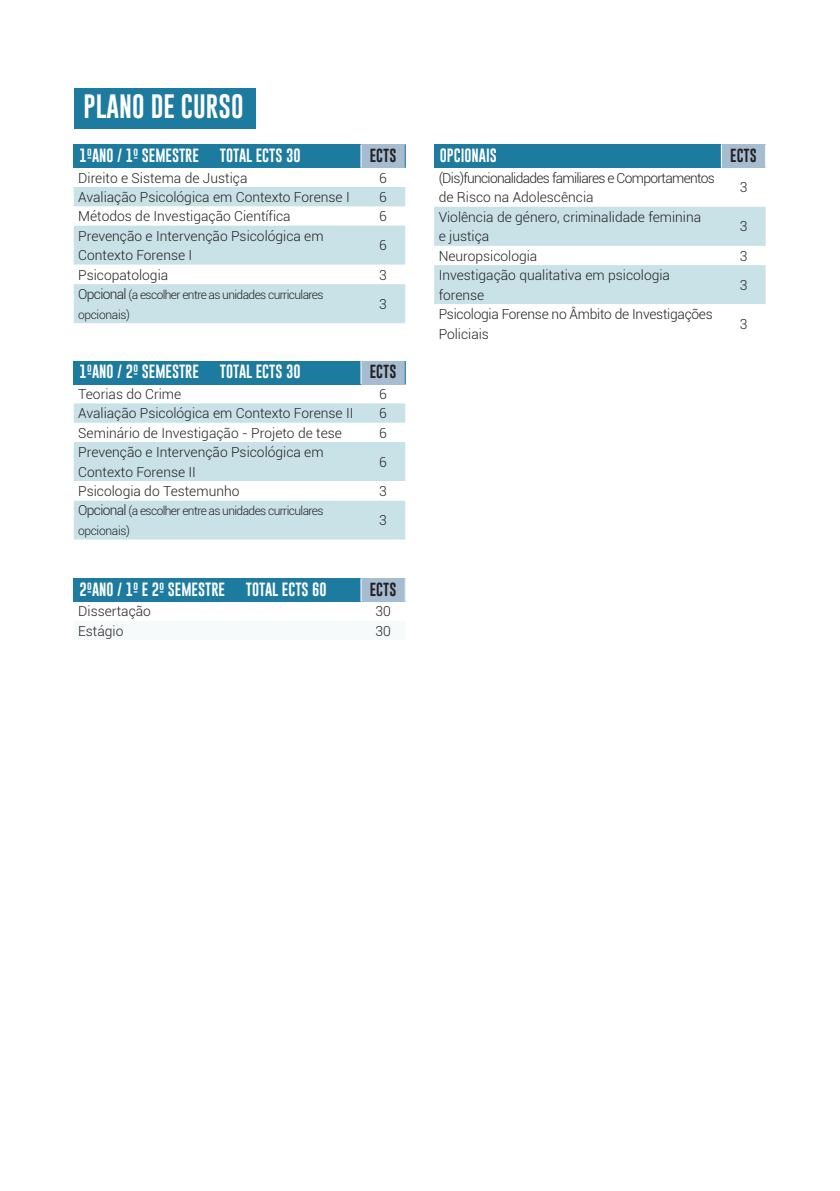
<style>
.page{position:relative;width:840px;height:1191px;background:#fff}
.page>*{position:absolute;margin:0;border:0;box-sizing:border-box;transform-origin:0 0}
.Sublinhado_Preto{font:24.6px "Gobold";color:#fff}
.Sublinhado_Preto-2{font:14px "Gobold";color:#fff}
.Texto_c__Bullets{font:300 13.8px/19.8px "Roboto";color:#231f20}
.Texto_c__Bullets-2{font:300 13.8px/19.8px "Roboto";letter-spacing:-.05em;color:#231f20}
.Texto_c__Bullets-3{font:300 13.8px/19.8px "Roboto";letter-spacing:-.02em;color:#231f20}
.Texto_c__Bullets-4{font:13.8px "Gobold";color:#231f20}
.Texto_c__Bullets-5{font:300 12px/19.8px "Roboto";letter-spacing:-.05em;color:#231f20}
.s1{font-size:13.8px}
</style>
<div class="page">
<div style="left:74px;top:88px;width:505px;height:40px;background:#1c7b9f"></div>
<div style="left:256px;top:80px;width:330px;height:52px;background:#fff"></div>
<div style="left:434px;top:145px;width:287px;height:23px;background:#1c7b9f"></div>
<div style="left:721px;top:145px;width:44px;height:23px;background:#a5bcd1"></div>
<svg style="left:720px;top:145px;width:1px;height:23px"></svg>
<div style="left:74px;top:578px;width:287px;height:23px;background:#1c7b9f"></div>
<div style="left:361px;top:578px;width:44px;height:23px;background:#a5bcd1"></div>
<svg style="left:360px;top:578px;width:1px;height:23px"></svg>
<svg style="left:404px;top:578px;width:1px;height:23px"></svg>
<svg style="left:434px;top:207px;width:331px;height:97px"></svg>
<div style="left:74px;top:145px;width:287px;height:23px;background:#1c7b9f"></div>
<div style="left:361px;top:145px;width:44px;height:23px;background:#a5bcd1"></div>
<svg style="left:74px;top:187px;width:331px;height:136px;fill:#c8e2e7"></svg>
<svg style="left:74px;top:265px;width:331px;height:19px"></svg>
<svg style="left:360px;top:145px;width:1px;height:23px"></svg>
<svg style="left:404px;top:145px;width:1px;height:23px"></svg>
<div style="left:74px;top:361px;width:287px;height:23px;background:#1c7b9f"></div>
<div style="left:361px;top:361px;width:44px;height:23px;background:#a5bcd1"></div>
<svg style="left:74px;top:403px;width:331px;height:136px;fill:#c8e2e7"></svg>
<svg style="left:74px;top:481px;width:331px;height:19px"></svg>
<svg style="left:360px;top:361px;width:1px;height:23px"></svg>
<svg style="left:404px;top:361px;width:1px;height:23px"></svg>
<p class="Sublinhado_Preto" style="left:84px;top:91px;width:161px">PLANO DE CURSO</p>
<p class="Sublinhado_Preto-2" style="left:79px;top:146px;width:121px">1ºANO / 1º SEMESTRE</p>
<p class="Sublinhado_Preto-2" style="left:220px;top:146px;width:82px">TOTAL ECTS 30</p>
<p class="Texto_c__Bullets-4" style="left:369px;top:147px;width:28px">ECTS</p>
<p class="Texto_c__Bullets" style="left:78px;top:167px;width:171px">Direito e Sistema de Justiça</p>
<p class="Texto_c__Bullets" style="left:379px;top:167px;width:9px">6</p>
<p class="Texto_c__Bullets" style="left:78px;top:187px;width:273px">Avaliação Psicológica em Contexto Forense I</p>
<p class="Texto_c__Bullets" style="left:379px;top:187px;width:9px">6</p>
<p class="Texto_c__Bullets" style="left:78px;top:206px;width:214px">Métodos de Investigação Científica</p>
<p class="Texto_c__Bullets" style="left:379px;top:206px;width:9px">6</p>
<p class="Texto_c__Bullets" style="left:78px;top:225px;width:247px">Prevenção e Intervenção Psicológica em<br>Contexto Forense I</p>
<p class="Texto_c__Bullets" style="left:379px;top:235px;width:9px">6</p>
<p class="Texto_c__Bullets" style="left:78px;top:264px;width:91px">Psicopatologia</p>
<p class="Texto_c__Bullets" style="left:379px;top:264px;width:9px">3</p>
<p class="Texto_c__Bullets-5" style="left:78px;top:284px;width:247px"><span class="s1">Opcional</span> (a escolher entre as unidades curriculares opcionais)</p>
<p class="Texto_c__Bullets" style="left:379px;top:293px;width:9px">3</p>
<p class="Sublinhado_Preto-2" style="left:79px;top:363px;width:121px">1ºANO / 2º SEMESTRE</p>
<p class="Sublinhado_Preto-2" style="left:220px;top:363px;width:82px">TOTAL ECTS 30</p>
<p class="Texto_c__Bullets-4" style="left:369px;top:363px;width:28px">ECTS</p>
<p class="Texto_c__Bullets" style="left:78px;top:383px;width:104px">Teorias do Crime</p>
<p class="Texto_c__Bullets" style="left:379px;top:383px;width:9px">6</p>
<p class="Texto_c__Bullets" style="left:78px;top:403px;width:277px">Avaliação Psicológica em Contexto Forense II</p>
<p class="Texto_c__Bullets" style="left:379px;top:403px;width:9px">6</p>
<p class="Texto_c__Bullets" style="left:78px;top:422px;width:265px">Seminário de Investigação - Projeto de tese</p>
<p class="Texto_c__Bullets" style="left:379px;top:422px;width:9px">6</p>
<p class="Texto_c__Bullets" style="left:78px;top:441px;width:247px">Prevenção e Intervenção Psicológica em<br>Contexto Forense II</p>
<p class="Texto_c__Bullets" style="left:379px;top:451px;width:9px">6</p>
<p class="Texto_c__Bullets" style="left:78px;top:481px;width:163px">Psicologia do Testemunho</p>
<p class="Texto_c__Bullets" style="left:379px;top:481px;width:9px">3</p>
<p class="Texto_c__Bullets-5" style="left:78px;top:501px;width:247px"><span class="s1">Opcional</span> (a escolher entre as unidades curriculares opcionais)</p>
<p class="Texto_c__Bullets" style="left:379px;top:510px;width:9px">3</p>
<p class="Sublinhado_Preto-2" style="left:79px;top:580px;width:147px">2ºANO / 1º E 2º SEMESTRE</p>
<p class="Sublinhado_Preto-2" style="left:246px;top:580px;width:82px">TOTAL ECTS 60</p>
<p class="Texto_c__Bullets-4" style="left:369px;top:580px;width:28px">ECTS</p>
<p class="Texto_c__Bullets" style="left:78px;top:601px;width:74px">Dissertação</p>
<p class="Texto_c__Bullets" style="left:375px;top:601px;width:17px">30</p>
<p class="Texto_c__Bullets" style="left:78px;top:620px;width:47px">Estágio</p>
<p class="Texto_c__Bullets" style="left:375px;top:620px;width:17px">30</p>
<p class="Sublinhado_Preto-2" style="left:439px;top:146px;width:59px">OPCIONAIS</p>
<p class="Texto_c__Bullets-4" style="left:729px;top:147px;width:28px">ECTS</p>
<p class="Texto_c__Bullets-2" style="left:438px;top:167px;width:277px">(Dis)funcionalidades familiares e Comportamentos de Risco na Adolescência</p>
<p class="Texto_c__Bullets" style="left:739px;top:177px;width:9px">3</p>
<p class="Texto_c__Bullets" style="left:438px;top:206px;width:264px">Violência de género, criminalidade feminina e justiça</p>
<p class="Texto_c__Bullets" style="left:739px;top:216px;width:9px">3</p>
<p class="Texto_c__Bullets" style="left:438px;top:245px;width:100px">Neuropsicologia</p>
<p class="Texto_c__Bullets" style="left:739px;top:245px;width:9px">3</p>
<p class="Texto_c__Bullets" style="left:438px;top:265px;width:233px">Investigação qualitativa em psicologia forense</p>
<p class="Texto_c__Bullets" style="left:739px;top:275px;width:9px">3</p>
<p class="Texto_c__Bullets-3" style="left:438px;top:304px;width:275px">Psicologia Forense no Âmbito de Investigações<br>Policiais</p>
<p class="Texto_c__Bullets" style="left:739px;top:314px;width:9px">3</p>
</div>
